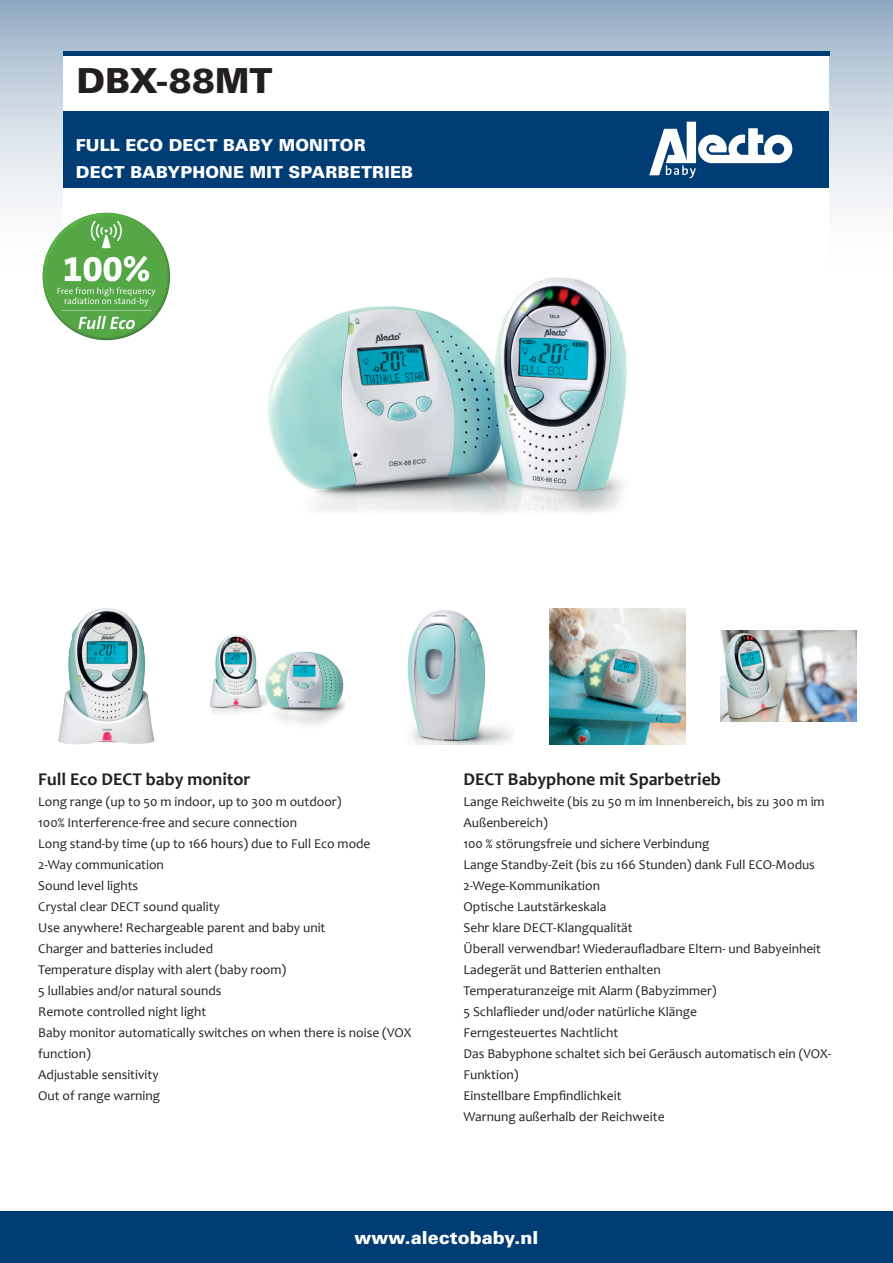
<style>
.page{position:relative;width:893px;height:1263px;background:#fff}
.page>*{position:absolute;margin:0;border:0;box-sizing:border-box;transform-origin:0 0}
.t1{font:900 34.5px "Univers LT Std";letter-spacing:.005em;color:#231f20}
.t2{font:700 18px "Candara";color:#231f20}
.t3{font:900 18px "Univers LT Std";color:#fff}
.t4{font:900 16.5px/27px "Univers LT Std";letter-spacing:.01em;color:#fff}
.t5{font:13.5px/21px "Candara";color:#231f20}
</style>
<div class="page">
<svg style="left:0;top:0;width:893px;height:306px"></svg>
<div style="left:0;top:1212px;width:893px;height:51px;background:#003d74"></div>
<div style="left:64px;top:51px;width:765px;height:557px;background:#fff"></div>
<div style="left:63px;top:112px;width:766px;height:76px;background:#003d74"></div>
<img style="left:550px;top:608px;width:136px;height:136px">
<img style="left:721px;top:631px;width:136px;height:90px">
<img style="left:407px;top:610px;width:105px;height:134px">
<img style="left:209px;top:635px;width:135px;height:90px">
<img style="left:268px;top:277px;width:359px;height:236px">
<img style="left:43px;top:213px;width:127px;height:127px;border-radius:64px">
<hr style="left:63px;top:51px;width:766px;height:4px;background:#003d74">
<img style="left:58px;top:608px;width:97px;height:136px">
<svg style="left:649px;top:122px;width:143px;height:56px"></svg>
<h1 class="t1" style="left:77px;top:59px;width:198px">DBX-88MT</h1>
<p class="t4" style="left:76px;top:131px;width:339px">FULL ECO DECT BABY MONITOR<br>DECT BABYPHONE MIT SPARBETRIEB</p>
<h2 class="t2" style="left:38px;top:768px;width:214px">Full Eco DECT baby monitor</h2>
<p class="t5" style="left:38px;top:791px;width:375px">Long range (up to 50 m indoor, up to 300 m outdoor)<br>100% Interference-free and secure connection<br>Long stand-by time (up to 166 hours) due to Full Eco mode<br>2-Way communication<br>Sound level lights<br>Crystal clear DECT sound quality<br>Use anywhere! Rechargeable parent and baby unit<br>Charger and batteries included<br>Temperature display with alert (baby room)<br>5 lullabies and/or natural sounds<br>Remote controlled night light<br>Baby monitor automatically switches on when there is noise (VOX function)<br>Adjustable sensitivity<br>Out of range warning</p>
<h2 class="t2" style="left:463px;top:768px;width:259px">DECT Babyphone mit Sparbetrieb</h2>
<p class="t5" style="left:463px;top:791px;width:369px">Lange Reichweite (bis zu 50 m im Innenbereich, bis zu 300 m im Außenbereich)<br>100 % störungsfreie und sichere Verbindung<br>Lange Standby-Zeit (bis zu 166 Stunden) dank Full ECO-Modus 2-Wege-Kommunikation<br>Optische Lautstärkeskala<br>Sehr klare DECT-Klangqualität<br>Überall verwendbar! Wiederaufladbare Eltern- und Babyeinheit Ladegerät und Batterien enthalten<br>Temperaturanzeige mit Alarm (Babyzimmer)<br>5 Schlaflieder und/oder natürliche Klänge<br>Ferngesteuertes Nachtlicht<br>Das Babyphone schaltet sich bei Geräusch automatisch ein (VOX-Funktion)<br>Einstellbare Empfindlichkeit<br>Warnung außerhalb der Reichweite</p>
<h2 class="t3" style="left:355px;top:1226px;width:185px">www.alectobaby.nl</h2>
</div>
